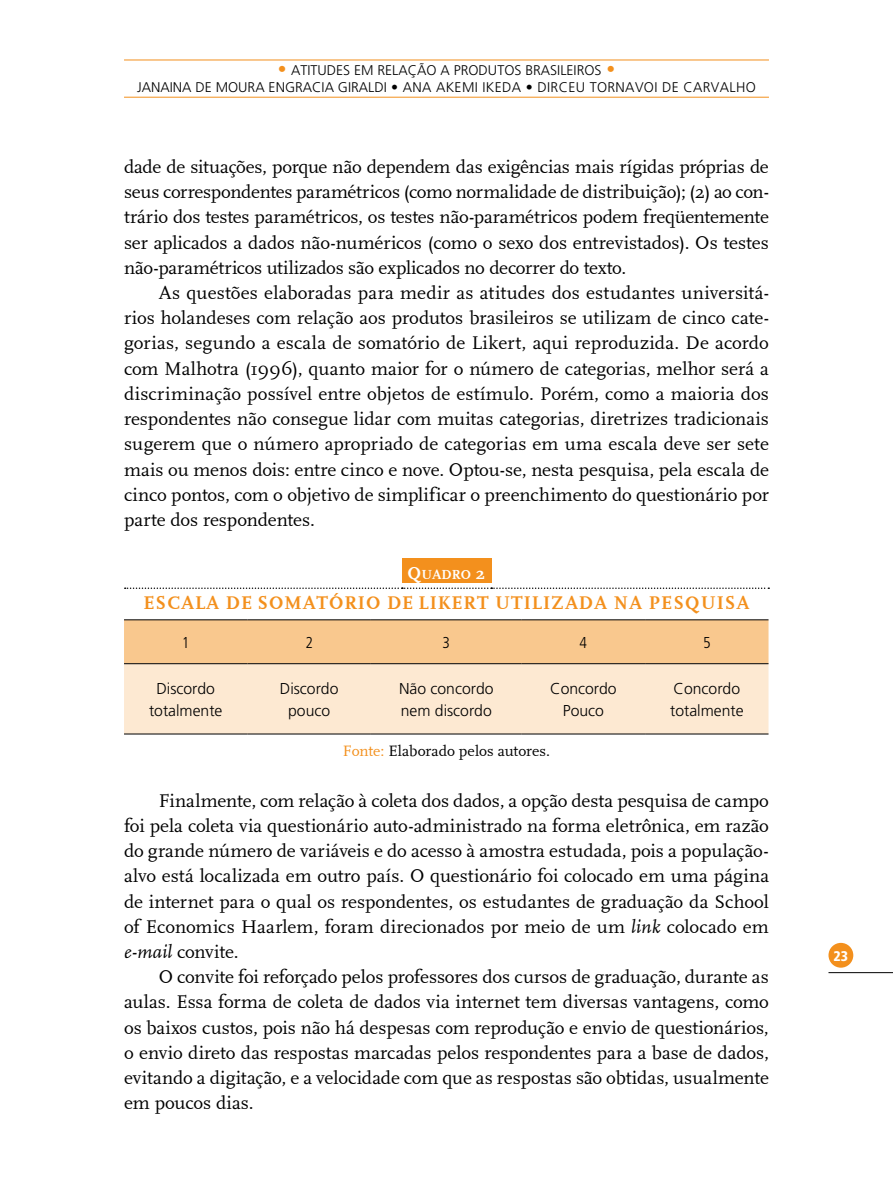
<style>
.page{position:relative;width:893px;height:1191px;background:#fff}
.page>*{position:absolute;margin:0;border:0;box-sizing:border-box;transform-origin:0 0}
.t1{font:19.25px "FF Scala";color:#000}
.t2{font:700 19.25px "FF Scala";color:#f3901d}
.t3{font:300 15.75px/22.1px "Frutiger";color:#000;text-align:center}
.t4{font:15.75px "FF Scala";letter-spacing:-.005em;color:#000}
.t5{font:300 condensed 15.75px "Frutiger";color:#000}
.t6{font:300 14px "Frutiger";letter-spacing:.01em;color:#000}
.t7{font:900 condensed 14px "Frutiger";color:#fff}
.t8{font:700 13.83px "FF Scala";color:#fff}
.s1{font-size:17.5px;color:#f3901d}
.s2{font-size:18.38px}
.s3{color:#f3901d}
.s4{font-style:italic}
</style>
<div class="page">
<div style="left:828px;top:943px;width:25px;height:24px;background:#f3901d;border-radius:50%"></div>
<hr style="left:828px;top:972px;width:65px;height:1px;background:#000">
<hr style="left:124px;top:97px;width:645px;height:1px;background:#f3901d">
<hr style="left:124px;top:60px;width:645px;height:1px;background:#f3901d">
<div style="left:402px;top:558px;width:89px;height:25px;background:#f3901d"></div>
<svg style="left:125px;top:587px;width:644px;height:2px"></svg>
<div style="left:124px;top:620px;width:644px;height:43px;background:#f9c88e"></div>
<div style="left:124px;top:664px;width:644px;height:69px;background:#fde9d2"></div>
<hr style="left:124px;top:619px;width:123px;height:1px;background:#000">
<hr style="left:247px;top:619px;width:124px;height:1px;background:#000">
<hr style="left:371px;top:619px;width:151px;height:1px;background:#000">
<hr style="left:522px;top:619px;width:123px;height:1px;background:#000">
<hr style="left:645px;top:619px;width:123px;height:1px;background:#000">
<hr style="left:124px;top:663px;width:123px;height:1px;background:#000">
<hr style="left:247px;top:663px;width:124px;height:1px;background:#000">
<hr style="left:371px;top:663px;width:151px;height:1px;background:#000">
<hr style="left:522px;top:663px;width:123px;height:1px;background:#000">
<hr style="left:645px;top:663px;width:123px;height:1px;background:#000">
<hr style="left:124px;top:733px;width:123px;height:1px;background:#000">
<hr style="left:247px;top:733px;width:124px;height:1px;background:#000">
<hr style="left:371px;top:733px;width:151px;height:1px;background:#000">
<hr style="left:522px;top:733px;width:123px;height:1px;background:#000">
<hr style="left:645px;top:733px;width:123px;height:1px;background:#000">
<p class="t6" style="left:278px;top:62px;width:31px"><span class="s1">•</span> atitude</p>
<p class="t6" style="left:343px;top:62px;width:136px">s em relação a produto</p>
<p class="t6" style="left:514px;top:62px;width:102px">s brasilei ros <span class="s1">•</span></p>
<p class="t6" style="left:137px;top:79px;width:15px">JANA</p>
<p class="t6" style="left:170px;top:79px;width:244px">INA DE MOURA ENGRACIA GIRALDI • ANA</p>
<p class="t6" style="left:436px;top:79px;width:181px">AKEMI IKEDA • DIRCEU TORNA</p>
<p class="t6" style="left:635px;top:79px;width:122px">VOI DE CARVALHO</p>
<p class="t1" style="left:124px;top:156px;width:646px">dade de situações, porque não dependem das exigências mais rígidas próprias de</p>
<p class="t1" style="left:124px;top:181px;width:646px">seus correspondentes paramétricos (como normalidade de distribuição); (2) ao con-</p>
<p class="t1" style="left:124px;top:207px;width:646px">trário dos testes paramétricos, os testes não-paramétricos podem freqüentemente</p>
<p class="t1" style="left:124px;top:232px;width:646px">ser aplicados a dados não-numéricos (como o sexo dos entrevistados). Os testes</p>
<p class="t1" style="left:124px;top:257px;width:504px">não-paramétricos utilizados são explicados no decorrer do texto.</p>
<p class="t1" style="left:159px;top:282px;width:612px">As questões elaboradas para medir as atitudes dos estudantes universitá-</p>
<p class="t1" style="left:124px;top:307px;width:646px">rios holandeses com relação aos produtos brasileiros se utilizam de cinco cate-</p>
<p class="t1" style="left:124px;top:333px;width:646px">gorias, segundo a escala de somatório de Likert, aqui reproduzida. De acordo</p>
<p class="t1" style="left:124px;top:358px;width:646px">com Malhotra (1996), quanto maior for o número de categorias, melhor será a</p>
<p class="t1" style="left:124px;top:383px;width:646px">discriminação possível entre objetos de estímulo. Porém, como a maioria dos</p>
<p class="t1" style="left:124px;top:408px;width:646px">respondentes não consegue lidar com muitas categorias, diretrizes tradicionais</p>
<p class="t1" style="left:124px;top:433px;width:646px">sugerem que o número apropriado de categorias em uma escala deve ser sete</p>
<p class="t1" style="left:124px;top:459px;width:646px">mais ou menos dois: entre cinco e nove. Optou-se, nesta pesquisa, pela escala de</p>
<p class="t1" style="left:124px;top:484px;width:646px">cinco pontos, com o objetivo de simplificar o preenchimento do questionário por</p>
<p class="t1" style="left:124px;top:509px;width:192px">parte dos respondentes.</p>
<p class="t8" style="left:408px;top:566px;width:79px"><span class="s2">Q</span>UADRO <span class="s2">2</span></p>
<p class="t2" style="left:143px;top:591px;width:14px">ESCALA</p>
<p class="t2" style="left:226px;top:591px;width:47px">DE SOMAT</p>
<p class="t2" style="left:329px;top:591px;width:28px">ÓRIO</p>
<p class="t2" style="left:387px;top:591px;width:78px">DE LIKERT</p>
<p class="t2" style="left:495px;top:591px;width:14px">UTILIZADA</p>
<p class="t2" style="left:614px;top:591px;width:61px">NA PESQUISA</p>
<p class="t5" style="left:182px;top:633px;width:9px">1</p>
<p class="t5" style="left:305px;top:633px;width:9px">2</p>
<p class="t5" style="left:442px;top:633px;width:9px">3</p>
<p class="t5" style="left:580px;top:633px;width:9px">4</p>
<p class="t5" style="left:703px;top:633px;width:9px">5</p>
<p class="t3" style="left:149px;top:677px;width:75px">Discordo totalmente</p>
<p class="t3" style="left:280px;top:677px;width:60px">Discordo pouco</p>
<p class="t3" style="left:399px;top:677px;width:96px;text-align:left">Não concordo nem discordo</p>
<p class="t3" style="left:550px;top:677px;width:68px">Concordo<br>Pouco</p>
<p class="t3" style="left:670px;top:677px;width:75px;text-align:left">Concordo totalmente</p>
<p class="t4" style="left:343px;top:742px;width:209px"><span class="s3">Fonte:</span> Elaborado pelos autores.</p>
<p class="t1" style="left:159px;top:790px;width:612px">Finalmente, com relação à coleta dos dados, a opção desta pesquisa de campo</p>
<p class="t1" style="left:124px;top:815px;width:646px">foi pela coleta via questionário auto-administrado na forma eletrônica, em razão</p>
<p class="t1" style="left:124px;top:840px;width:646px">do grande número de variáveis e do acesso à amostra estudada, pois a população-</p>
<p class="t1" style="left:124px;top:865px;width:647px">alvo está localizada em outro país. O questionário foi colocado em uma página</p>
<p class="t1" style="left:124px;top:891px;width:646px">de internet para o qual os respondentes, os estudantes de graduação da School</p>
<p class="t1" style="left:124px;top:916px;width:646px">of Economics Haarlem, foram direcionados por meio de um <span class="s4">link</span> colocado em</p>
<p class="t1" style="left:124px;top:941px;width:116px"><span class="s4">e-mail</span> convite.</p>
<p class="t1" style="left:159px;top:966px;width:611px">O convite foi reforçado pelos professores dos cursos de graduação, durante as</p>
<p class="t1" style="left:124px;top:991px;width:646px">aulas. Essa forma de coleta de dados via internet tem diversas vantagens, como</p>
<p class="t1" style="left:124px;top:1017px;width:646px">os baixos custos, pois não há despesas com reprodução e envio de questionários,</p>
<p class="t1" style="left:124px;top:1042px;width:646px">o envio direto das respostas marcadas pelos respondentes para a base de dados,</p>
<p class="t1" style="left:124px;top:1067px;width:646px">evitando a digitação, e a velocidade com que as respostas são obtidas, usualmente</p>
<p class="t1" style="left:124px;top:1092px;width:131px">em poucos dias.</p>
<p class="t7" style="left:834px;top:947px;width:16px">23</p>
</div>
